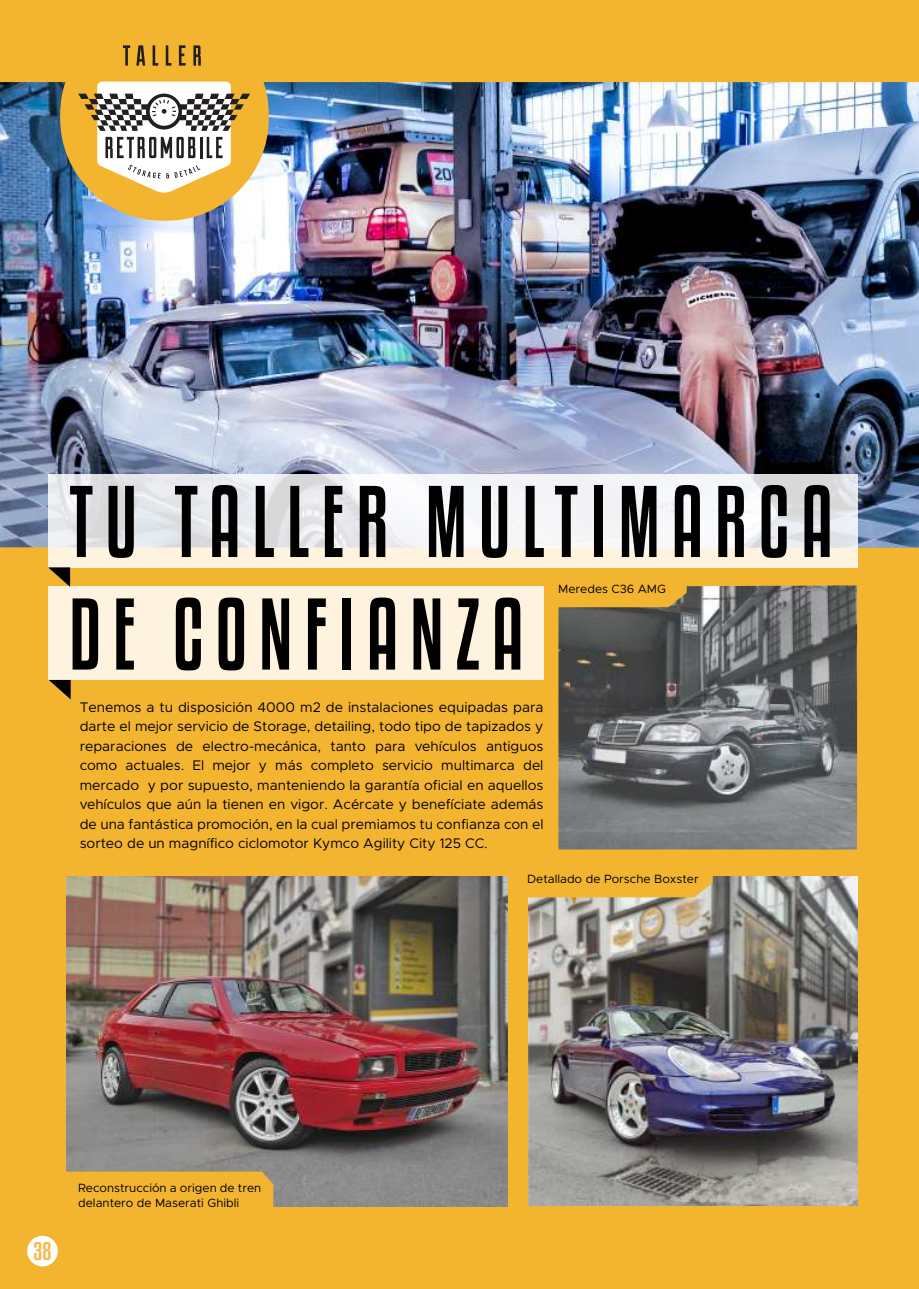
<style>
.page{position:relative;width:919px;height:1289px;background:#fff}
.page>*{position:absolute;margin:0;border:0;box-sizing:border-box;transform-origin:0 0}
.t1{font:90px/112.5px "Kenyan Coffee Rg";letter-spacing:.155em;color:#000001;scale:.86 1}
.t2{font:22.5px "Kenyan Coffee Rg";color:#f4bd52}
.t3{font:13.95px/19.5px "Metropolis";color:#000001;text-align:justify}
.t4{font:12px/15px "Metropolis";color:#000001}
</style>
<div class="page">
<div style="left:0;top:0;width:918px;height:1288px;background:#f3b430"></div>
<div style="left:27px;top:1235px;width:31px;height:31px;background:#fff;border-radius:50%"></div>
<img style="left:0;top:82px;width:918px;height:466px">
<div style="left:60px;top:12px;width:209px;height:209px;background:#f3b430;border-radius:102px"></div>
<svg style="left:78px;top:82px;width:172px;height:111px"></svg>
<svg style="left:123px;top:45px;width:7px;height:21px"></svg>
<svg style="left:136px;top:45px;width:9px;height:21px"></svg>
<svg style="left:152px;top:45px;width:6px;height:21px"></svg>
<svg style="left:166px;top:45px;width:5px;height:21px"></svg>
<svg style="left:179px;top:45px;width:7px;height:21px"></svg>
<svg style="left:193px;top:45px;width:8px;height:21px"></svg>
<svg style="left:48px;top:474px;width:809px;height:93px;background:#efeeec"></svg>
<div style="left:48px;top:587px;width:495px;height:93px;background:#fdf3df"></div>
<svg style="left:48px;top:567px;width:22px;height:20px"></svg>
<svg style="left:49px;top:680px;width:22px;height:19px"></svg>
<img style="left:66px;top:876px;width:441px;height:330px">
<svg style="left:66px;top:1171px;width:207px;height:35px"></svg>
<img style="left:528px;top:876px;width:329px;height:329px">
<svg style="left:528px;top:876px;width:184px;height:21px"></svg>
<img style="left:558px;top:585px;width:299px;height:264px">
<svg style="left:558px;top:585px;width:128px;height:22px"></svg>
<h1 class="t1" style="left:69px;top:461px;width:889px">TU TALLER MULTIMARCA<br>DE CONFIANZA</h1>
<p class="t4" style="left:558px;top:581px;width:109px">Meredes C36 AMG</p>
<p class="t3" style="left:80px;top:697px;width:465px">Tenemos a tu disposición 4000 m2 de instalaciones equipadas para darte el mejor servicio de Storage, detailing, todo tipo de tapizados y reparaciones de electro-mecánica, tanto para vehículos antiguos como actuales. El mejor y más completo servicio multimarca del mercado y por supuesto, manteniendo la garantía oficial en aquellos vehículos que aún la tienen en vigor. Acércate y benefíciate además de una fantástica promoción, en la cual premiamos tu confianza con el sorteo de un magnífico ciclomotor Kymco Agility City 125 CC.</p>
<p class="t4" style="left:527px;top:871px;width:173px">Detallado de Porsche Boxster</p>
<h2 class="t2" style="left:34px;top:1235px;width:19px">38</h2>
<p class="t4" style="left:78px;top:1180px;width:184px">Reconstrucción a origen de tren delantero de Maserati Ghibli</p>
</div>
